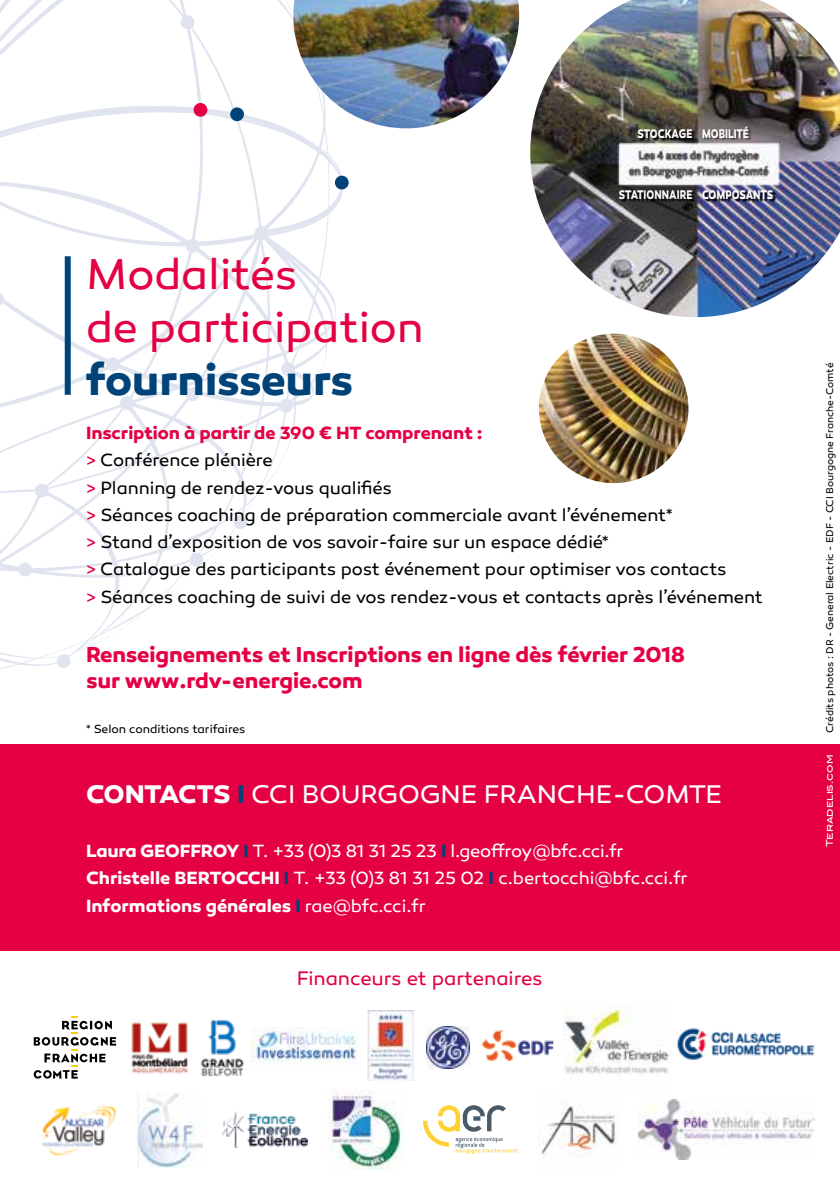
<style>
.page{position:relative;width:840px;height:1191px;background:#fff}
.page>*{position:absolute;margin:0;border:0;box-sizing:border-box;transform-origin:0 0}
.t1{font:44px/52.8px "Canaro";color:#e50043}
.t2{font:700 44px "Canaro";letter-spacing:-.01em;color:#004379}
.t3{font:26px "Canaro";letter-spacing:-.005em;color:#fff}
.t4{font:700 22px/26.4px "Canaro";letter-spacing:-.005em;color:#e50043}
.t5{font:20px "Canaro";letter-spacing:-.005em;color:#e50043}
.t6{font:18px/27.2px "Canaro";letter-spacing:-.005em;color:#000}
.t7{font:18px/27.2px "Canaro";letter-spacing:-.01em;color:#fff}
.t8{font:700 12.6px "Canaro";letter-spacing:.005em;color:#fff;scale:.75 1}
.t9{font:700 12.6px "Canaro";letter-spacing:-.015em;color:#fff;scale:.75 1}
.t10{font:12px "Canaro";letter-spacing:-.005em;color:#000}
.t11{font:10px "Canaro";letter-spacing:-.005em;color:#000}
.t12{font:9px "Blair Md ITCTT Medium";color:#fff}
.s1{font-weight:700;color:#e50043}
.s2{color:#e50043}
.s3{font-weight:700}
.s4{font-weight:700;color:#004379}
</style>
<div class="page">
<img style="left:530px;top:0;width:309px;height:317px">
<svg style="left:638px;top:130px;width:56px;height:11px"></svg>
<svg style="left:620px;top:191px;width:74px;height:12px"></svg>
<div style="left:703px;top:127px;width:48px;height:14px;background:#000;opacity:.5"></div>
<svg style="left:703px;top:191px;width:72px;height:12px"></svg>
<svg style="left:0;top:0;width:348px;height:669px"></svg>
<svg style="left:0;top:271px;width:321px;height:354px"></svg>
<svg style="left:74px;top:620px;width:60px;height:33px"></svg>
<img style="left:538px;top:334px;width:150px;height:149px;border-radius:75px">
<div style="left:0;top:744px;width:839px;height:206px;background:#e50043"></div>
<div style="left:65px;top:256px;width:6px;height:139px;background:#004379"></div>
<div style="left:335px;top:176px;width:13px;height:13px;background:#004379;border-radius:50%"></div>
<img style="left:293px;top:0;width:226px;height:128px">
<div style="left:230px;top:107px;width:14px;height:14px;background:#004379;border-radius:50%"></div>
<div style="left:193px;top:103px;width:14px;height:14px;background:#e50043;border-radius:50%"></div>
<svg style="left:34px;top:1016px;width:82px;height:62px"></svg>
<img style="left:131px;top:1022px;width:57px;height:52px">
<img style="left:201px;top:1019px;width:43px;height:57px">
<img style="left:426px;top:1026px;width:43px;height:42px">
<img style="left:481px;top:1030px;width:73px;height:31px">
<img style="left:563px;top:1005px;width:107px;height:71px">
<img style="left:677px;top:1028px;width:136px;height:32px">
<img style="left:252px;top:1027px;width:105px;height:38px">
<img style="left:367px;top:1010px;width:46px;height:70px">
<img style="left:42px;top:1104px;width:75px;height:53px">
<img style="left:222px;top:1111px;width:85px;height:36px">
<img style="left:138px;top:1092px;width:64px;height:75px">
<img style="left:541px;top:1104px;width:76px;height:54px">
<img style="left:638px;top:1099px;width:175px;height:60px">
<img style="left:327px;top:1089px;width:76px;height:80px">
<svg style="left:423px;top:1105px;width:94px;height:48px"></svg>
<h1 class="t1" style="left:86px;top:248px;width:339px">Modalités<br>de participation</h1>
<h1 class="t2" style="left:86px;top:352px;width:269px">fournisseurs</h1>
<p class="t8" style="left:637px;top:126px;width:74px">STOCKAGE</p>
<p class="t8" style="left:701px;top:126px;width:64px">MOBILITÉ</p>
<p class="t8" style="left:618px;top:187px;width:99px">STATIONNAIRE</p>
<p class="t9" style="left:701px;top:187px;width:96px">COMPOSANTS</p>
<p class="t6" style="left:86px;top:419px;width:678px"><span class="s1">Inscription à partir de 390 € HT comprenant :<br></span><span class="s2">&gt;</span> Conférence plénière<br><span class="s2">&gt;</span> Planning de rendez-vous qualifiés<br><span class="s2">&gt;</span> Séances coaching de préparation commerciale avant l’événement*<br><span class="s2">&gt;</span> Stand d’exposition de vos savoir-faire sur un espace dédié*<br><span class="s2">&gt;</span> Catalogue des participants post événement pour optimiser vos contacts<br><span class="s2">&gt;</span> Séances coaching de suivi de vos rendez-vous et contacts après l’événement</p>
<p class="t4" style="left:86px;top:641px;width:600px">Renseignements et Inscriptions en ligne dès février 2018 sur www.rdv-energie.com</p>
<p class="t10" style="left:86px;top:722px;width:161px">* Selon conditions tarifaires</p>
<h2 class="t3" style="left:86px;top:778px;width:637px"><span class="s3">CONTACTS</span> <span class="s4">I</span> CCI BOURGOGNE FRANCHE-COMTE</h2>
<p class="t7" style="left:86px;top:837px;width:602px"><span class="s3">Laura GEOFFROY</span> <span class="s4">I</span> T. +33 (0)3 81 31 25 23 <span class="s4">I</span> l.geoffroy@bfc.cci.fr<br><span class="s3">Christelle BERTOCCHI</span> <span class="s4">I</span> T. +33 (0)3 81 31 25 02 <span class="s4">I</span> c.bertocchi@bfc.cci.fr<br><span class="s3">Informations générales</span> <span class="s4">I</span> rae@bfc.cci.fr</p>
<p class="t5" style="left:297px;top:966px;width:247px">Financeurs et partenaires</p>
<p class="t11" style="left:823px;top:733px;width:372px;rotate:-90deg">Crédits photos : DR - General Electric - EDF - CCI Bourgogne Franche-Comté</p>
<p class="t12" style="left:821px;top:847px;width:94px;rotate:-90deg">Teradelis.com</p>
</div>
